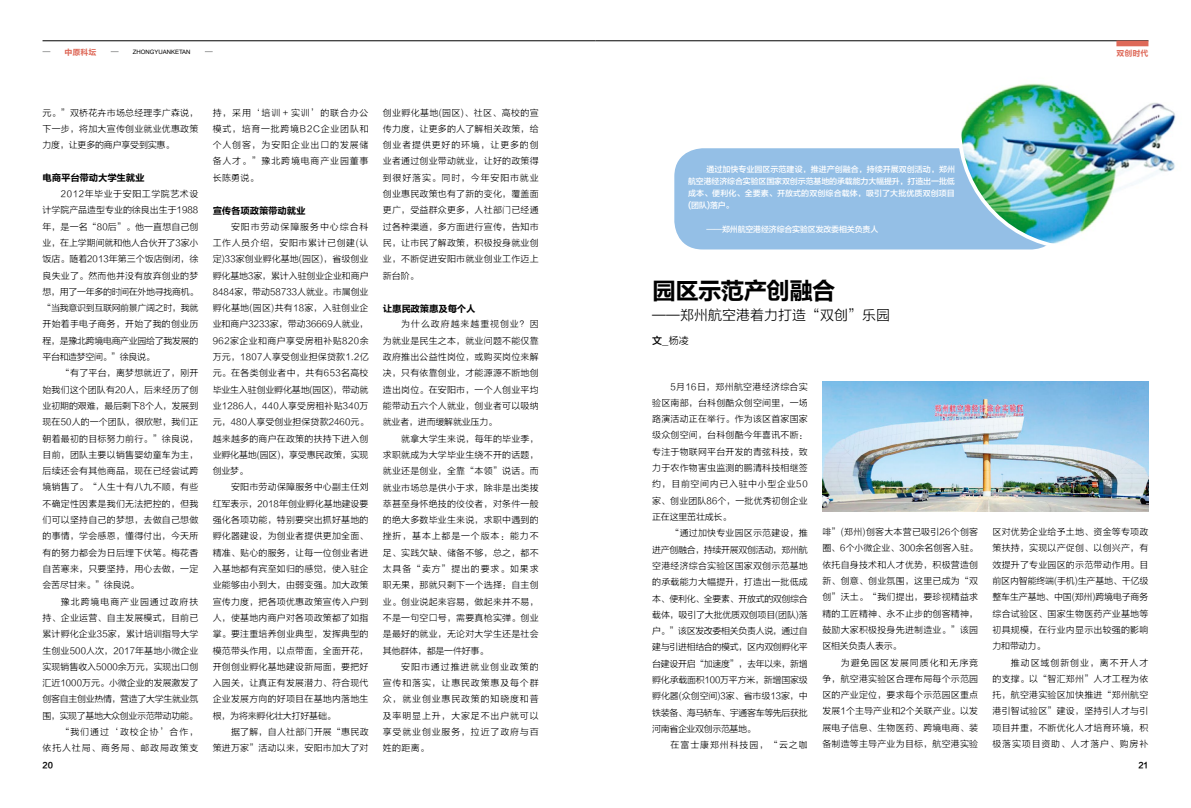
<style>
.page{position:relative;width:1191px;height:808px;background:#fff}
.page>*{position:absolute;margin:0;border:0;box-sizing:border-box;transform-origin:0 0}
.t1{font:24px "FZLTCHK GBK1 0";letter-spacing:-.05em;color:#000}
.t2{font:14px "FZLTXHK GBK1 0";color:#000}
.t3{font:10px "FZLTXHK GBK1 0";color:#000}
.t4{font:9.5px "FZLTCHK GBK1 0";letter-spacing:-.025em;color:#000}
.t5{font:9px/16.3px "FZLTXHK GBK1 0";letter-spacing:.02em;color:#000;text-align:justify}
.t6{font:9px "FZLTXHK GBK1 0";letter-spacing:.095em;color:#000}
.t7{font:8px/12px "FZLTZHK GBK1 0";letter-spacing:-.02em;color:#fff;text-align:justify}
.t8{font:8px "FZLTCHJW GB1 0";color:#de6959}
.t9{font:8px "FZLTCHJW GB1 0";color:#000}
.t10{font:6px "Arial";color:#000}
.s1{font-family:"FZLTZHK GBK1 0"}
</style>
<div class="page">
<div style="left:674px;top:148px;width:386px;height:101px;background:#94bfe6;border-radius:28px"></div>
<img style="left:822px;top:382px;width:326px;height:129px">
<img style="left:957px;top:40px;width:219px;height:210px">
<hr style="left:595px;top:41px;width:553px;height:1px;background:#000">
<hr style="left:43px;top:41px;width:552px;height:1px;background:#000">
<div style="left:1116px;top:41px;width:32px;height:5px;background:#de6959"></div>
<p class="t8" style="left:65px;top:47px;width:33px">中原科坛</p>
<p class="t10" style="left:133px;top:48px;width:59px">ZHONGYUANKETAN</p>
<p class="t8" style="left:1116px;top:48px;width:33px">双创时代</p>
<p class="t5" style="left:43px;top:104px;width:157px">元。”双桥花卉市场总经理李广森说，下一步，将加大宣传创业就业优惠政策力度，让更多的商户享受到实惠。</p>
<p class="t4" style="left:43px;top:173px;width:104px">电商平台带动大学生就业</p>
<p class="t5" style="left:43px;top:186px;width:157px;text-indent:18px">2012年毕业于安阳工学院艺术设计学院产品造型专业的徐良出生于1988年，是一名“80后”。他一直想自己创业，在上学期间就和他人合伙开了3家小饭店。随着2013年第三个饭店倒闭，徐良失业了。然而他并没有放弃创业的梦想，用了一年多的时间在外地寻找商机。“当我意识到互联网前景广阔之时，我就开始着手电子商务，开始了我的创业历程，是豫北跨境电商产业园给了我发展的平台和造梦空间。”徐良说。</p>
<p class="t5" style="left:43px;top:365px;width:157px;text-indent:18px">“有了平台，离梦想就近了，刚开始我们这个团队有20人，后来经历了创业初期的艰难，最后剩下8个人，发展到现在50人的一个团队，很欣慰，我们正朝着最初的目标努力前行。”徐良说，目前，团队主要以销售婴幼童车为主，后续还会有其他商品，现在已经尝试跨境销售了。“人生十有八九不顺，有些不确定性因素是我们无法把控的，但我们可以坚持自己的梦想，去做自己想做的事情，学会感恩，懂得付出，今天所有的努力都会为日后埋下伏笔。梅花香自苦寒来，只要坚持，用心去做，一定会苦尽甘来。”徐良说。</p>
<p class="t5" style="left:43px;top:593px;width:157px;text-align:right">豫北跨境电商产业园通过政府扶<br>持、企业运营、自主发展模式，目前已累计孵化企业35家，累计培训指导大学生创业500人次，2017年基地小微企业实现销售收入5000余万元，实现出口创汇近1000万元。小微企业的发展激发了创客自主创业热情，营造了大学生就业氛围，实现了基地大众创业示范带动功能。“我们通过‘政校企协’合作，<br>依托人社局、商务局、邮政局政策支</p>
<p class="t5" style="left:213px;top:104px;width:157px">持，采用‘培训＋实训’的联合办公模式，培育一批跨境B2C企业团队和个人创客，为安阳企业出口的发展储备人才。”豫北跨境电商产业园董事长陈勇说。</p>
<p class="t4" style="left:213px;top:205px;width:94px">宣传各项政策带动就业</p>
<p class="t5" style="left:213px;top:219px;width:157px;text-indent:18px">安阳市劳动保障服务中心综合科工作人员介绍，安阳市累计已创建(认定)33家创业孵化基地(园区)，省级创业孵化基地3家，累计入驻创业企业和商户8484家，带动58733人就业。市属创业孵化基地(园区)共有18家，入驻创业企业和商户3233家，带动36669人就业，962家企业和商户享受房租补贴820余万元，1807人享受创业担保贷款1.2亿元。在各类创业者中，共有653名高校毕业生入驻创业孵化基地(园区)，带动就业1286人，440人享受房租补贴340万元，480人享受创业担保贷款2460元。越来越多的商户在政策的扶持下进入创业孵化基地(园区)，享受惠民政策，实现创业梦。</p>
<p class="t5" style="left:213px;top:479px;width:157px;text-indent:18px">安阳市劳动保障服务中心副主任刘红军表示，2018年创业孵化基地建设要强化各项功能，特别要突出抓好基地的孵化器建设，为创业者提供更加全面、精准、贴心的服务，让每一位创业者进入基地都有宾至如归的感觉，使入驻企业能够由小到大，由弱变强。加大政策宣传力度，把各项优惠政策宣传入户到人，使基地内商户对各项政策都了如指掌。要注重培养创业典型，发挥典型的模范带头作用，以点带面，全面开花，开创创业孵化基地建设新局面，要把好入园关，让真正有发展潜力、符合现代企业发展方向的好项目在基地内落地生根，为将来孵化壮大打好基础。</p>
<p class="t5" style="left:213px;top:724px;width:157px;text-align:right">据了解，自人社部门开展“惠民政<br>策进万家”活动以来，安阳市加大了对</p>
<p class="t5" style="left:383px;top:104px;width:157px">创业孵化基地(园区)、社区、高校的宣传力度，让更多的人了解相关政策，给创业者提供更好的环境，让更多的创业者通过创业带动就业，让好的政策得到很好落实。同时，今年安阳市就业创业惠民政策也有了新的变化，覆盖面更广，受益群众更多，人社部门已经通过各种渠道，多方面进行宣传，告知市民，让市民了解政策，积极投身就业创业，不断促进安阳市就业创业工作迈上新台阶。</p>
<p class="t4" style="left:383px;top:303px;width:94px">让惠民政策惠及每个人</p>
<p class="t5" style="left:383px;top:316px;width:157px;text-indent:18px">为什么政府越来越重视创业？因为就业是民生之本，就业问题不能仅靠政府推出公益性岗位，或购买岗位来解决，只有依靠创业，才能源源不断地创造出岗位。在安阳市，一个人创业平均能带动五六个人就业，创业者可以吸纳就业者，进而缓解就业压力。</p>
<p class="t5" style="left:383px;top:430px;width:157px;text-indent:18px">就拿大学生来说，每年的毕业季，求职就成为大学毕业生绕不开的话题，就业还是创业，全靠“本领”说话。而就业市场总是供小于求，除非是出类拔萃甚至身怀绝技的佼佼者，对条件一般的绝大多数毕业生来说，求职中遇到的挫折，基本上都是一个版本：能力不足、实践欠缺、储备不够，总之，都不太具备“卖方”提出的要求。如果求职无果，那就只剩下一个选择：自主创业。创业说起来容易，做起来并不易，不是一句空口号，需要真枪实弹。创业是最好的就业，无论对大学生还是社会其他群体，都是一件好事。</p>
<p class="t5" style="left:383px;top:659px;width:157px;text-indent:18px">安阳市通过推进就业创业政策的宣传和落实，让惠民政策惠及每个群众，就业创业惠民政策的知晓度和普及率明显上升，大家足不出户就可以享受就业创业服务，拉近了政府与百姓的距离。</p>
<p class="t7" style="left:688px;top:163px;width:268px;text-indent:18px">通过加快专业园区示范建设，推进产创融合，持续开展双创活动，郑州航空港经济综合实验区国家双创示范基地的承载能力大幅提升，打造出一批低成本、便利化、全要素、开放式的双创综合载体，吸引了大批优质双创项目(团队)落户。</p>
<p class="t7" style="left:706px;top:223px;width:173px">——郑州航空港经济综合实验区发改委相关负责人</p>
<h1 class="t1" style="left:652px;top:278px;width:185px">园区示范产创融合</h1>
<h2 class="t2" style="left:652px;top:307px;width:239px">——郑州航空港着力打造“双创”乐园</h2>
<p class="t3" style="left:652px;top:335px;width:38px"><span class="s1">文</span>_杨凌</p>
<p class="t5" style="left:652px;top:378px;width:157px;text-indent:18px">5月16日，郑州航空港经济综合实验区南部，台科创酷众创空间里，一场路演活动正在举行。作为该区首家国家级众创空间，台科创酷今年喜讯不断：专注于物联网平台开发的青弦科技，致力于农作物害虫监测的鹏清科技相继签约，目前空间内已入驻中小型企业50家、创业团队86个，一批优秀初创企业正在这里茁壮成长。</p>
<p class="t5" style="left:652px;top:525px;width:157px;text-indent:18px">“通过加快专业园区示范建设，推进产创融合，持续开展双创活动，郑州航空港经济综合实验区国家双创示范基地的承载能力大幅提升，打造出一批低成本、便利化、全要素、开放式的双创综合载体，吸引了大批优质双创项目(团队)落户。”该区发改委相关负责人说，通过自建与引进相结合的模式，区内双创孵化平台建设开启“加速度”，去年以来，新增孵化承载面积100万平方米，新增国家级孵化器(众创空间)3家、省市级13家，中铁装备、海马轿车、宇通客车等先后获批河南省企业双创示范基地。</p>
<p class="t6" style="left:670px;top:740px;width:139px">在富士康郑州科技园，“云之咖</p>
<p class="t5" style="left:822px;top:524px;width:157px">啡”(郑州)创客大本营已吸引26个创客圈、6个小微企业、300余名创客入驻。依托自身技术和人才优势，积极营造创新、创意、创业氛围，这里已成为“双创”沃土。“我们提出，要珍视精益求精的工匠精神、永不止步的创客精神，鼓励大家积极投身先进制造业。”该园区相关负责人表示。</p>
<p class="t5" style="left:822px;top:654px;width:157px;text-indent:18px">为避免园区发展同质化和无序竞争，航空港实验区合理布局每个示范园区的产业定位，要求每个示范园区重点发展1个主导产业和2个关联产业。以发展电子信息、生物医药、跨境电商、装备制造等主导产业为目标，航空港实验</p>
<p class="t5" style="left:992px;top:524px;width:157px">区对优势企业给予土地、资金等专项政策扶持，实现以产促创、以创兴产，有效提升了专业园区的示范带动作用。目前区内智能终端(手机)生产基地、千亿级整车生产基地、中国(郑州)跨境电子商务综合试验区、国家生物医药产业基地等初具规模，在行业内显示出较强的影响力和带动力。</p>
<p class="t5" style="left:992px;top:654px;width:157px;text-indent:18px">推动区域创新创业，离不开人才的支撑。以“智汇郑州”人才工程为依托，航空港实验区加快推进“郑州航空港引智试验区”建设，坚持引人才与引项目并重，不断优化人才培育环境，积极落实项目资助、人才落户、购房补</p>
<p class="t9" style="left:43px;top:760px;width:12px">20</p>
<p class="t9" style="left:1138px;top:760px;width:12px">21</p>
</div>
